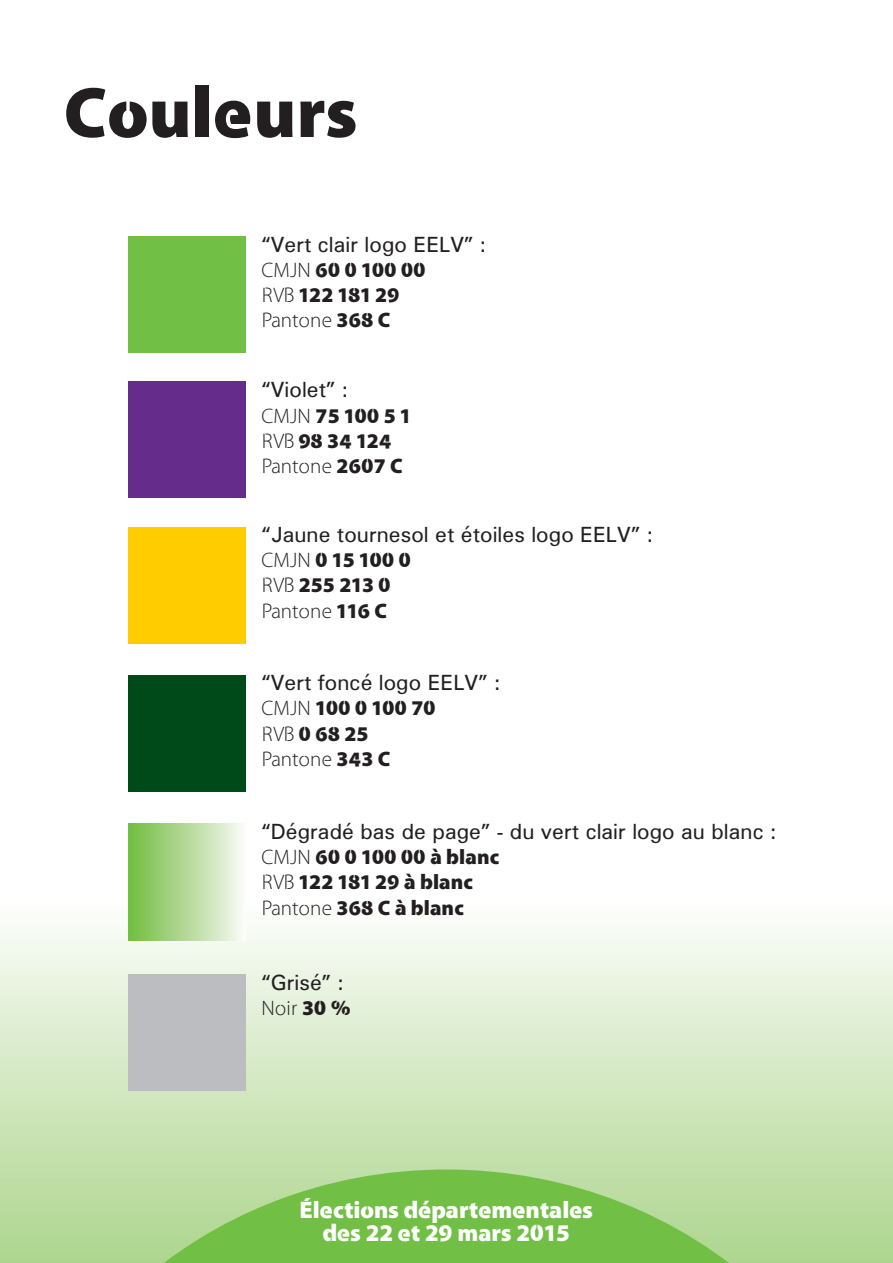
<style>
.page{position:relative;width:893px;height:1263px;background:#fff}
.page>*{position:absolute;margin:0;border:0;box-sizing:border-box;transform-origin:0 0}
.t1{font:900 72px "Cleanvertising";letter-spacing:.005em;color:#231f20}
.t2{font:900 24px "Cleanvertising";color:#fff}
.t3{font:900 21px "Cleanvertising";letter-spacing:.005em;color:#231f20}
.t4{font:21px "Free Universal";letter-spacing:.005em;color:#231f20}
.t5{font:300 21px "Cleanvertising";letter-spacing:.005em;color:#231f20}
.s1{font-weight:300}
.s2{font-weight:900}
</style>
<div class="page">
<svg style="left:0;top:930px;width:893px;height:239px;background:#dbebcd"></svg>
<svg style="left:0;top:1169px;width:893px;height:94px;background:#99ce77"></svg>
<div style="left:128px;top:237px;width:118px;height:116px;background:#71bf44"></div>
<div style="left:128px;top:381px;width:118px;height:116px;background:#662c8b"></div>
<div style="left:128px;top:527px;width:118px;height:116px;background:#fc0"></div>
<div style="left:128px;top:675px;width:118px;height:116px;background:#004a1a"></div>
<div style="left:128px;top:824px;width:118px;height:116px;background:linear-gradient(to right,#71bc3e,#f9faf6)"></div>
<div style="left:128px;top:974px;width:118px;height:117px;background:#bcbdc0"></div>
<p class="t1" style="left:64px;top:54px;width:295px">Couleurs</p>
<p class="t4" style="left:261px;top:230px;width:226px">“Vert clair logo EELV” :</p>
<p class="t3" style="left:261px;top:253px;width:166px"><span class="s1">CMJN</span> 60 0 100 00</p>
<p class="t3" style="left:261px;top:278px;width:140px"><span class="s1">RVB</span> 122 181 29</p>
<p class="t5" style="left:261px;top:309px;width:130px">Pantone <span class="s2">368 C</span></p>
<p class="t4" style="left:261px;top:376px;width:88px">“Violet” :</p>
<p class="t3" style="left:261px;top:398px;width:151px"><span class="s1">CMJN</span> 75 100 5 1</p>
<p class="t3" style="left:261px;top:424px;width:132px"><span class="s1">RVB</span> 98 34 124</p>
<p class="t5" style="left:261px;top:454px;width:143px">Pantone <span class="s2">2607 C</span></p>
<p class="t4" style="left:261px;top:520px;width:392px">“Jaune tournesol et étoiles logo EELV” :</p>
<p class="t3" style="left:261px;top:543px;width:151px"><span class="s1">CMJN</span> 0 15 100 0</p>
<p class="t3" style="left:261px;top:568px;width:131px"><span class="s1">RVB</span> 255 213 0</p>
<p class="t5" style="left:261px;top:599px;width:127px">Pantone <span class="s2">116 C</span></p>
<p class="t4" style="left:261px;top:668px;width:240px">“Vert foncé logo EELV” :</p>
<p class="t3" style="left:261px;top:691px;width:176px"><span class="s1">CMJN</span> 100 0 100 70</p>
<p class="t3" style="left:261px;top:716px;width:109px"><span class="s1">RVB</span> 0 68 25</p>
<p class="t5" style="left:261px;top:747px;width:130px">Pantone <span class="s2">343 C</span></p>
<p class="t4" style="left:261px;top:817px;width:516px">“Dégradé bas de page” - du vert clair logo au blanc :</p>
<p class="t3" style="left:261px;top:840px;width:239px"><span class="s1">CMJN</span> 60 0 100 00 à blanc</p>
<p class="t3" style="left:261px;top:865px;width:213px"><span class="s1">RVB</span> 122 181 29 à blanc</p>
<p class="t3" style="left:261px;top:890px;width:204px"><span class="s1">Pantone</span> 368 C à blanc</p>
<p class="t4" style="left:261px;top:968px;width:83px">“Grisé” :</p>
<p class="t5" style="left:261px;top:996px;width:91px">Noir <span class="s2">30 %</span></p>
<p class="t2" style="left:300px;top:1190px;width:295px">Élections départementales</p>
<p class="t2" style="left:323px;top:1213px;width:249px">des 22 et 29 mars 2015</p>
<p class="t2" style="left:307px;top:1190px;width:295px">Élections départementales</p>
<p class="t2" style="left:330px;top:1213px;width:249px">des 22 et 29 mars 2015</p>
</div>
